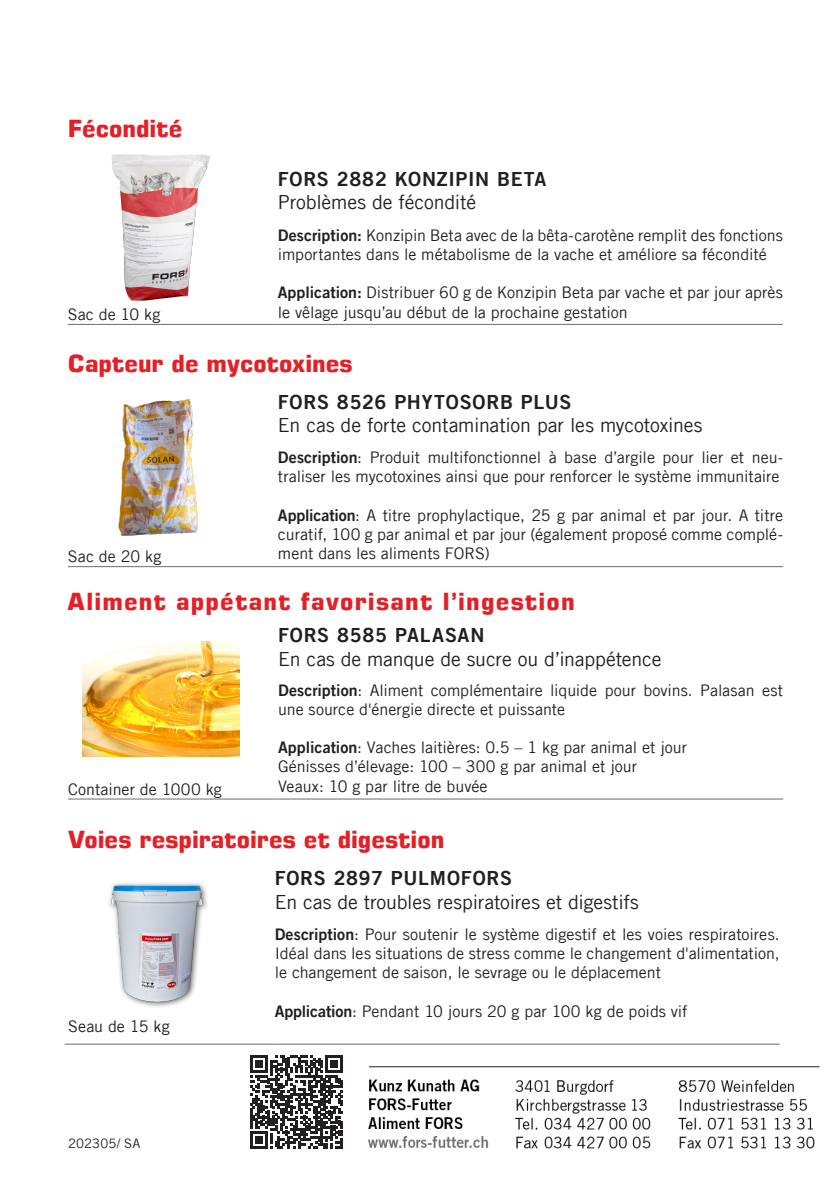
<style>
.page{position:relative;width:840px;height:1191px;background:#fff}
.page>*{position:absolute;margin:0;border:0;box-sizing:border-box;transform-origin:0 0}
.t1{font:700 24px "Eurostile LT";letter-spacing:.01em;color:#e41f25}
.t2{font:700 24px "Eurostile LT";letter-spacing:.05em;color:#e41f25}
.Kastentext_Ohne_Rast{font:19.6px "Trade Gothic LT Com";letter-spacing:-.005em;color:#231f20}
.Kastentext_Ohne_Rast-2{font:19.6px "Trade Gothic LT Com Bd 2";letter-spacing:.04em;color:#231f20}
.Kastentext_Ohne_Rast-3{font:16px/19.2px "Trade Gothic LT Com";color:#231f20}
.Lauftext{font:13px "Trade Gothic LT Com";letter-spacing:.01em;color:#231f20}
.s1{font-family:"Trade Gothic LT Com Bd 2"}
</style>
<div class="page">
<hr style="left:369px;top:1066px;width:450px;height:1px;background:#231f20">
<img style="left:369px;top:1079px;width:444px;height:69px">
<svg style="left:250px;top:1055px;width:93px;height:93px"></svg>
<img style="left:83px;top:641px;width:157px;height:116px">
<img style="left:112px;top:154px;width:98px;height:146px">
<hr style="left:68px;top:324px;width:209px;height:1px;background:#6c6d70">
<hr style="left:277px;top:324px;width:505px;height:1px;background:#6c6d70">
<img style="left:118px;top:399px;width:80px;height:137px">
<hr style="left:68px;top:566px;width:210px;height:1px;background:#6c6d70">
<hr style="left:278px;top:566px;width:504px;height:1px;background:#6c6d70">
<hr style="left:68px;top:798px;width:210px;height:1px;background:#6c6d70">
<hr style="left:278px;top:798px;width:504px;height:1px;background:#6c6d70">
<hr style="left:65px;top:1043px;width:209px;height:1px;background:#6c6d70">
<hr style="left:274px;top:1043px;width:505px;height:1px;background:#6c6d70">
<img style="left:109px;top:883px;width:98px;height:124px">
<p class="t1" style="left:68px;top:114px;width:116px">Fécondité</p>
<p class="Kastentext_Ohne_Rast-3" style="left:68px;top:304px;width:94px">Sac de 10 kg</p>
<p class="Kastentext_Ohne_Rast-2" style="left:277px;top:167px;width:270px">FORS 2882 KONZIPIN BETA</p>
<p class="Kastentext_Ohne_Rast" style="left:277px;top:191px;width:200px">Problèmes de fécondité</p>
<p class="Kastentext_Ohne_Rast-3" style="left:277px;top:225px;width:506px"><span class="s1">Description:</span> Konzipin Beta avec de la bêta-carotène remplit des fonctions importantes dans le métabolisme de la vache et améliore sa fécondité</p>
<p class="Kastentext_Ohne_Rast-3" style="left:277px;top:283px;width:506px"><span class="s1">Application:</span> Distribuer 60 g de Konzipin Beta par vache et par jour après le vêlage jusqu’au début de la prochaine gestation</p>
<p class="t1" style="left:68px;top:348px;width:286px">Capteur de mycotoxines</p>
<p class="Kastentext_Ohne_Rast-2" style="left:278px;top:389px;width:295px">FORS 8526 PHYTOSORB PLUS</p>
<p class="Kastentext_Ohne_Rast" style="left:278px;top:413px;width:426px">En cas de forte contamination par les mycotoxines</p>
<p class="Kastentext_Ohne_Rast-3" style="left:278px;top:448px;width:506px"><span class="s1">Description</span>: Produit multifonctionnel à base d’argile pour lier et neu&shy;traliser les mycotoxines ainsi que pour renforcer le système immunitaire</p>
<p class="Kastentext_Ohne_Rast-3" style="left:278px;top:505px;width:506px;text-align:justify"><span class="s1">Application</span>: A titre prophylactique, 25 g par animal et par jour. A titre curatif, 100 g par animal et par jour (également proposé comme complé&shy;ment dans les aliments FORS)</p>
<p class="t2" style="left:68px;top:586px;width:508px">Aliment appétant favorisant l’ingestion</p>
<p class="Kastentext_Ohne_Rast-2" style="left:278px;top:623px;width:208px">FORS 8585 PALASAN</p>
<p class="Kastentext_Ohne_Rast" style="left:278px;top:647px;width:385px">En cas de manque de sucre ou d’inappétence</p>
<p class="Kastentext_Ohne_Rast-3" style="left:68px;top:546px;width:95px">Sac de 20 kg</p>
<p class="Kastentext_Ohne_Rast-3" style="left:278px;top:680px;width:506px"><span class="s1">Description</span>: Aliment complémentaire liquide pour bovins. Palasan est une source d'énergie directe et puissante</p>
<p class="Kastentext_Ohne_Rast-3" style="left:278px;top:737px;width:410px"><span class="s1">Application</span>: Vaches laitières: 0.5 – 1 kg par animal et jour</p>
<p class="Kastentext_Ohne_Rast-3" style="left:278px;top:757px;width:360px">Génisses d’élevage: 100 – 300 g par animal et jour</p>
<p class="Kastentext_Ohne_Rast-3" style="left:278px;top:776px;width:211px">Veaux: 10 g par litre de buvée</p>
<p class="t1" style="left:68px;top:824px;width:377px">Voies respiratoires et digestion</p>
<p class="Kastentext_Ohne_Rast-2" style="left:274px;top:866px;width:239px">FORS 2897 PULMOFORS</p>
<p class="Kastentext_Ohne_Rast" style="left:274px;top:890px;width:365px">En cas de troubles respiratoires et digestifs</p>
<p class="Kastentext_Ohne_Rast-3" style="left:274px;top:924px;width:506px;text-align:justify"><span class="s1">Description</span>: Pour soutenir le système digestif et les voies respiratoires.<br>Idéal dans les situations de stress comme le changement d'alimentation, le changement de saison, le sevrage ou le déplacement</p>
<p class="Kastentext_Ohne_Rast-3" style="left:274px;top:1001px;width:414px"><span class="s1">Application</span>: Pendant 10 jours 20 g par 100 kg de poids vif</p>
<p class="Kastentext_Ohne_Rast-3" style="left:68px;top:1016px;width:103px">Seau de 15 kg</p>
<p class="Kastentext_Ohne_Rast-3" style="left:68px;top:779px;width:155px">Container de 1000 kg</p>
<p class="Lauftext" style="left:68px;top:1136px;width:74px">202305/ SA</p>
</div>
